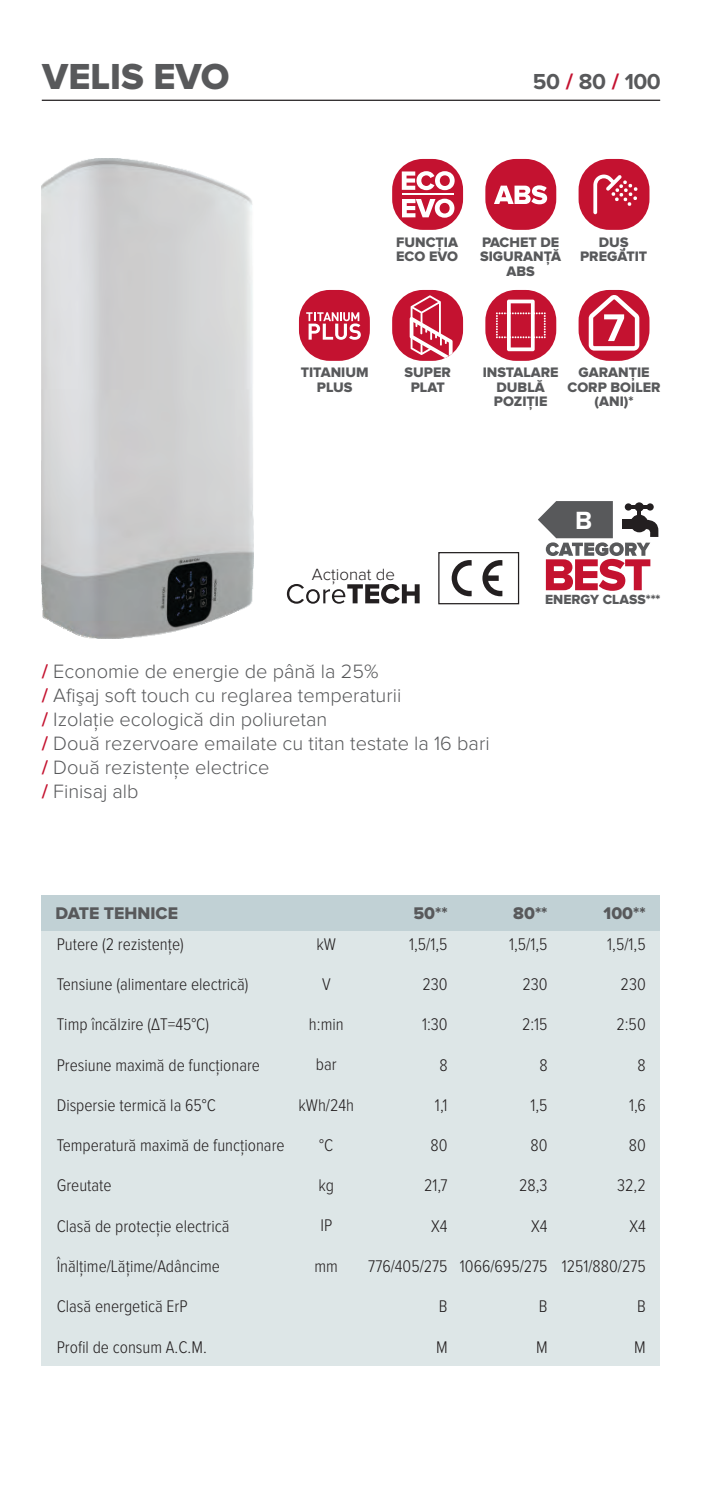
<style>
.page{position:relative;width:702px;height:1489px;background:#fff}
.page>*{position:absolute;margin:0;border:0;box-sizing:border-box;transform-origin:0 0}
.t1{font:37.5px "Proxima Nova Extrabld";color:#58595b}
.t2{font:700 25.75px "Proxima Nova";color:#fff}
.t3{font:700 22.5px "Proxima Nova";letter-spacing:-.025em;color:#58595b}
.t4{font:700 22.5px "Proxima Nova";color:#c41230}
.t5{font:300 20px/24px "Proxima Nova";color:#58595b}
.t6{font:300 17.5px "Proxima Nova Cond";color:#231f20}
.t7{font:17.5px "Proxima Nova Extrabld";color:#58595b}
.t8{font:300 16.75px "Proxima Nova";color:#231f20}
.t9{font:14.25px/14.2px "Proxima Nova Extrabld";color:#58595b;text-align:center}
.t10{font:13.75px "Proxima Nova Extrabld";color:#58595b}
.s1{font-weight:600;color:#c4122f}
</style>
<div class="page">
<hr style="left:42px;top:100px;width:618px;height:1px;background:#231f20">
<div style="left:42px;top:895px;width:618px;height:470px;background:#dde6e7"></div>
<div style="left:42px;top:895px;width:618px;height:35px;background:#c1d1d5"></div>
<div style="left:485px;top:159px;width:71px;height:71px;background:#c41230;border-radius:31px"></div>
<svg style="left:494px;top:185px;width:53px;height:19px"></svg>
<div style="left:578px;top:159px;width:71px;height:71px;background:#c41230;border-radius:31px"></div>
<svg style="left:593px;top:174px;width:45px;height:40px"></svg>
<div style="left:392px;top:159px;width:71px;height:71px;background:#c41230;border-radius:31px"></div>
<svg style="left:402px;top:171px;width:52px;height:19px"></svg>
<svg style="left:402px;top:199px;width:52px;height:19px"></svg>
<hr style="left:401px;top:193px;width:52px;height:2px;background:#fff">
<div style="left:299px;top:290px;width:71px;height:71px;background:#c41230;border-radius:31px"></div>
<svg style="left:306px;top:312px;width:55px;height:28px"></svg>
<div style="left:392px;top:290px;width:71px;height:71px;background:#c41230;border-radius:31px"></div>
<svg style="left:409px;top:295px;width:43px;height:63px"></svg>
<div style="left:485px;top:290px;width:71px;height:71px;background:#c41230;border-radius:31px"></div>
<svg style="left:496px;top:299px;width:49px;height:52px"></svg>
<div style="left:578px;top:290px;width:71px;height:71px;background:#c41230;border-radius:31px"></div>
<svg style="left:588px;top:294px;width:51px;height:56px"></svg>
<img style="left:42px;top:159px;width:212px;height:479px">
<svg style="left:451px;top:560px;width:20px;height:36px"></svg>
<svg style="left:482px;top:560px;width:20px;height:36px"></svg>
<div style="left:438px;top:552px;width:81px;height:52px;border:1px solid #231f20"></div>
<svg style="left:287px;top:584px;width:132px;height:19px"></svg>
<svg style="left:538px;top:501px;width:120px;height:89px"></svg>
<h1 class="t1" style="left:42px;top:60px;width:189px">VELIS EVO</h1>
<p class="t4" style="left:565px;top:71px;width:9px">/</p>
<p class="t4" style="left:611px;top:71px;width:9px">/</p>
<p class="t3" style="left:533px;top:71px;width:129px">50 80 100</p>
<p class="t9" style="left:396px;top:236px;width:63px;text-align:left">FUNCŢIA<br>ECO EVO</p>
<p class="t9" style="left:480px;top:236px;width:83px">PACHET DE<br>SIGURANŢĂ<br>ABS</p>
<p class="t9" style="left:580px;top:236px;width:69px">DUȘ<br>PREGĂTIT</p>
<p class="t9" style="left:301px;top:366px;width:69px">TITANIUM<br>PLUS</p>
<p class="t9" style="left:404px;top:366px;width:48px">SUPER<br>PLAT</p>
<p class="t9" style="left:482px;top:366px;width:77px">INSTALARE<br>DUBLĂ<br>POZIŢIE</p>
<p class="t9" style="left:567px;top:366px;width:95px">GARANŢIE<br>CORP BOILER (ANI)*</p>
<p class="t8" style="left:312px;top:566px;width:85px">Acţionat de</p>
<h2 class="t2" style="left:575px;top:508px;width:19px">B</h2>
<p class="t10" style="left:545px;top:592px;width:117px">ENERGY CLASS***</p>
<p class="t5" style="left:42px;top:659px;width:449px"><span class="s1">/</span> Economie de energie de până la 25%<br><span class="s1">/</span> Afişaj soft touch cu reglarea temperaturii<br><span class="s1">/</span> Izolaţie ecologică din poliuretan<br><span class="s1">/</span> Două rezervoare emailate cu titan testate la 16 bari <span class="s1">/</span> Două rezistenţe electrice<br><span class="s1">/</span> Finisaj alb</p>
<p class="t7" style="left:56px;top:905px;width:124px">DATE TEHNICE</p>
<p class="t7" style="left:413px;top:905px;width:36px">50**</p>
<p class="t7" style="left:513px;top:905px;width:36px">80**</p>
<p class="t7" style="left:603px;top:905px;width:44px">100**</p>
<p class="t6" style="left:316px;top:935px;width:21px">kW</p>
<p class="t6" style="left:322px;top:975px;width:10px">V</p>
<p class="t6" style="left:309px;top:1016px;width:36px">h:min</p>
<p class="t6" style="left:316px;top:1056px;width:22px">bar</p>
<p class="t6" style="left:298px;top:1096px;width:57px">kWh/24h</p>
<p class="t6" style="left:319px;top:1136px;width:16px">°C</p>
<p class="t6" style="left:318px;top:1177px;width:17px">kg</p>
<p class="t6" style="left:320px;top:1217px;width:13px">IP</p>
<p class="t6" style="left:314px;top:1257px;width:25px">mm</p>
<p class="t6" style="left:409px;top:936px;width:40px">1,5/1,5</p>
<p class="t6" style="left:422px;top:976px;width:27px">230</p>
<p class="t6" style="left:422px;top:1016px;width:27px">1:30</p>
<p class="t6" style="left:439px;top:1056px;width:10px">8</p>
<p class="t6" style="left:435px;top:1097px;width:14px">1,1</p>
<p class="t6" style="left:430px;top:1137px;width:19px">80</p>
<p class="t6" style="left:424px;top:1177px;width:25px">21,7</p>
<p class="t6" style="left:431px;top:1217px;width:18px">X4</p>
<p class="t6" style="left:368px;top:1257px;width:81px">776/405/275</p>
<p class="t6" style="left:439px;top:1298px;width:10px">B</p>
<p class="t6" style="left:436px;top:1338px;width:13px">M</p>
<p class="t6" style="left:509px;top:936px;width:40px">1,5/1,5</p>
<p class="t6" style="left:522px;top:976px;width:27px">230</p>
<p class="t6" style="left:522px;top:1016px;width:27px">2:15</p>
<p class="t6" style="left:539px;top:1056px;width:10px">8</p>
<p class="t6" style="left:530px;top:1097px;width:19px">1,5</p>
<p class="t6" style="left:530px;top:1137px;width:19px">80</p>
<p class="t6" style="left:519px;top:1177px;width:30px">28,3</p>
<p class="t6" style="left:531px;top:1217px;width:18px">X4</p>
<p class="t6" style="left:460px;top:1257px;width:89px">1066/695/275</p>
<p class="t6" style="left:539px;top:1298px;width:10px">B</p>
<p class="t6" style="left:536px;top:1338px;width:13px">M</p>
<p class="t6" style="left:607px;top:936px;width:40px">1,5/1,5</p>
<p class="t6" style="left:620px;top:976px;width:27px">230</p>
<p class="t6" style="left:616px;top:1016px;width:31px">2:50</p>
<p class="t6" style="left:637px;top:1056px;width:10px">8</p>
<p class="t6" style="left:629px;top:1097px;width:18px">1,6</p>
<p class="t6" style="left:628px;top:1137px;width:19px">80</p>
<p class="t6" style="left:617px;top:1177px;width:30px">32,2</p>
<p class="t6" style="left:629px;top:1217px;width:18px">X4</p>
<p class="t6" style="left:561px;top:1257px;width:86px">1251/880/275</p>
<p class="t6" style="left:637px;top:1298px;width:10px">B</p>
<p class="t6" style="left:634px;top:1338px;width:13px">M</p>
<p class="t6" style="left:57px;top:936px;width:129px">Putere (2 rezistenţe)</p>
<p class="t6" style="left:57px;top:976px;width:193px">Tensiune (alimentare electrică)</p>
<p class="t6" style="left:57px;top:1016px;width:154px">Timp încălzire (ΔT=45°C)</p>
<p class="t6" style="left:57px;top:1056px;width:205px">Presiune maximă de funcţionare</p>
<p class="t6" style="left:57px;top:1096px;width:161px">Dispersie termică la 65°C</p>
<p class="t6" style="left:57px;top:1137px;width:229px">Temperatură maximă de funcţionare</p>
<p class="t6" style="left:57px;top:1177px;width:57px">Greutate</p>
<p class="t6" style="left:57px;top:1217px;width:174px">Clasă de protecţie electrică</p>
<p class="t6" style="left:57px;top:1257px;width:165px">Înălţime/Lăţime/Adâncime</p>
<p class="t6" style="left:57px;top:1298px;width:132px">Clasă energetică ErP</p>
<p class="t6" style="left:57px;top:1338px;width:152px">Profil de consum A.C.M.</p>
</div>
